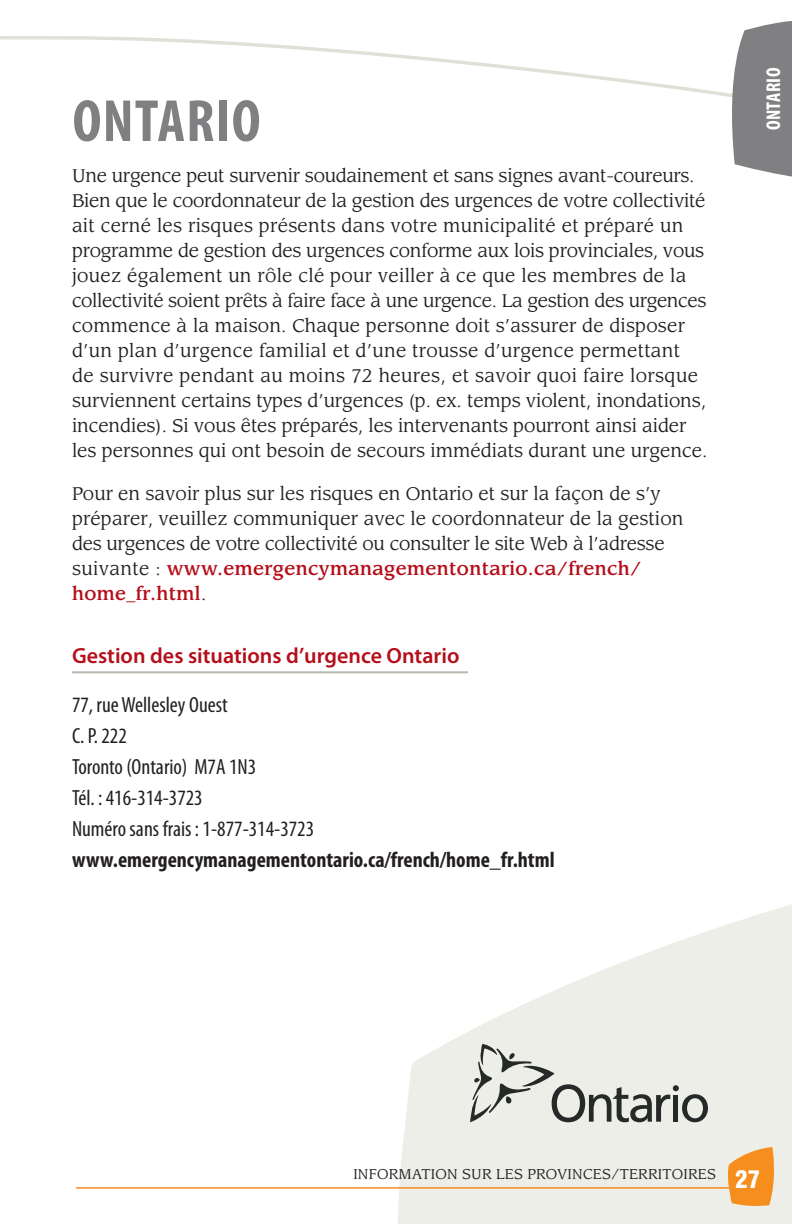
<style>
.page{position:relative;width:792px;height:1224px;background:#fff}
.page>*{position:absolute;margin:0;border:0;box-sizing:border-box;transform-origin:0 0}
.t1{font:700 condensed 60px "Myriad Pro";letter-spacing:.02em;color:#808083}
.t2{font:condensed 22px/31px "Myriad Pro";color:#231f20}
.t3{font:700 condensed 22px "Myriad Pro";color:#231f20}
.t4{font:600 22px "Myriad Pro";color:#b50e1a}
.t5{font:700 condensed 20px "Myriad Pro";letter-spacing:.02em;color:#fff}
.t6{font:18px/25px "Leawood Std";letter-spacing:-.005em;color:#231f20}
.t7{font:14px "Leawood Std";letter-spacing:.015em;color:#231f20}
.s1{font-weight:500;color:#b50e1a}
.s2{font-family:"Helvetica LT Std";font-weight:900;font-stretch:condensed;font-size:24px;color:#fff}
</style>
<div class="page">
<svg style="left:398px;top:904px;width:394px;height:320px;fill:#eeeee9"></svg>
<svg style="left:0;top:36px;width:725px;height:60px"></svg>
<svg style="left:726px;top:1147px;width:52px;height:60px"></svg>
<hr style="left:76px;top:1187px;width:664px;height:2px;background:#f68e1e">
<svg style="left:725px;top:21px;width:67px;height:156px"></svg>
<svg style="left:470px;top:1044px;width:238px;height:78px"></svg>
<hr style="left:72px;top:671px;width:396px;height:2px;background:#b7baae">
<h1 class="t1" style="left:73px;top:84px;width:189px">Ontario</h1>
<p class="t6" style="left:72px;top:164px;width:637px">Une urgence peut survenir soudainement et sans signes avant-coureurs.<br>Bien que le coordonnateur de la gestion des urgences de votre collectivité ait cerné les risques présents dans votre municipalité et préparé un programme de gestion des urgences conforme aux lois provinciales, vous jouez également un rôle clé pour veiller à ce que les membres de la collectivité soient prêts à faire face à une urgence. La gestion des urgences commence à la maison. Chaque personne doit s’assurer de disposer d’un plan d’urgence familial et d’une trousse d’urgence permettant<br>de survivre pendant au moins 72 heures, et savoir quoi faire lorsque surviennent certains types d’urgences (p. ex. temps violent, inondations, incendies). Si vous êtes préparés, les intervenants pourront ainsi aider les personnes qui ont besoin de secours immédiats durant une urgence.</p>
<p class="t6" style="left:72px;top:482px;width:613px">Pour en savoir plus sur les risques en Ontario et sur la façon de s’y préparer, veuillez communiquer avec le coordonnateur de la gestion des urgences de votre collectivité ou consulter le site Web à l’adresse suivante : <span class="s1">www.emergencymanagementontario.ca/french/ home_fr.html</span>.</p>
<p class="t4" style="left:72px;top:642px;width:389px">Gestion des situations d’urgence Ontario</p>
<p class="t2" style="left:72px;top:689px;width:244px">77, rue Wellesley Ouest<br>C. P. 222<br>Toronto (Ontario) M7A 1N3<br>Tél. : 416-314-3723<br>Numéro sans frais : 1-877-314-3723</p>
<p class="t3" style="left:72px;top:846px;width:484px">www.emergencymanagementontario.ca/french/home_fr.html</p>
<p class="t5" style="left:761px;top:130px;width:64px;rotate:-90deg">Ontario</p>
<p class="t7" style="left:353px;top:1166px;width:16px">Information</p>
<p class="t7" style="left:462px;top:1166px;width:76px">sur les provinc</p>
<p class="t7" style="left:593px;top:1166px;width:55px">es/territoir</p>
<p class="t7" style="left:698px;top:1166px;width:64px">es <span class="s2">27</span></p>
</div>
